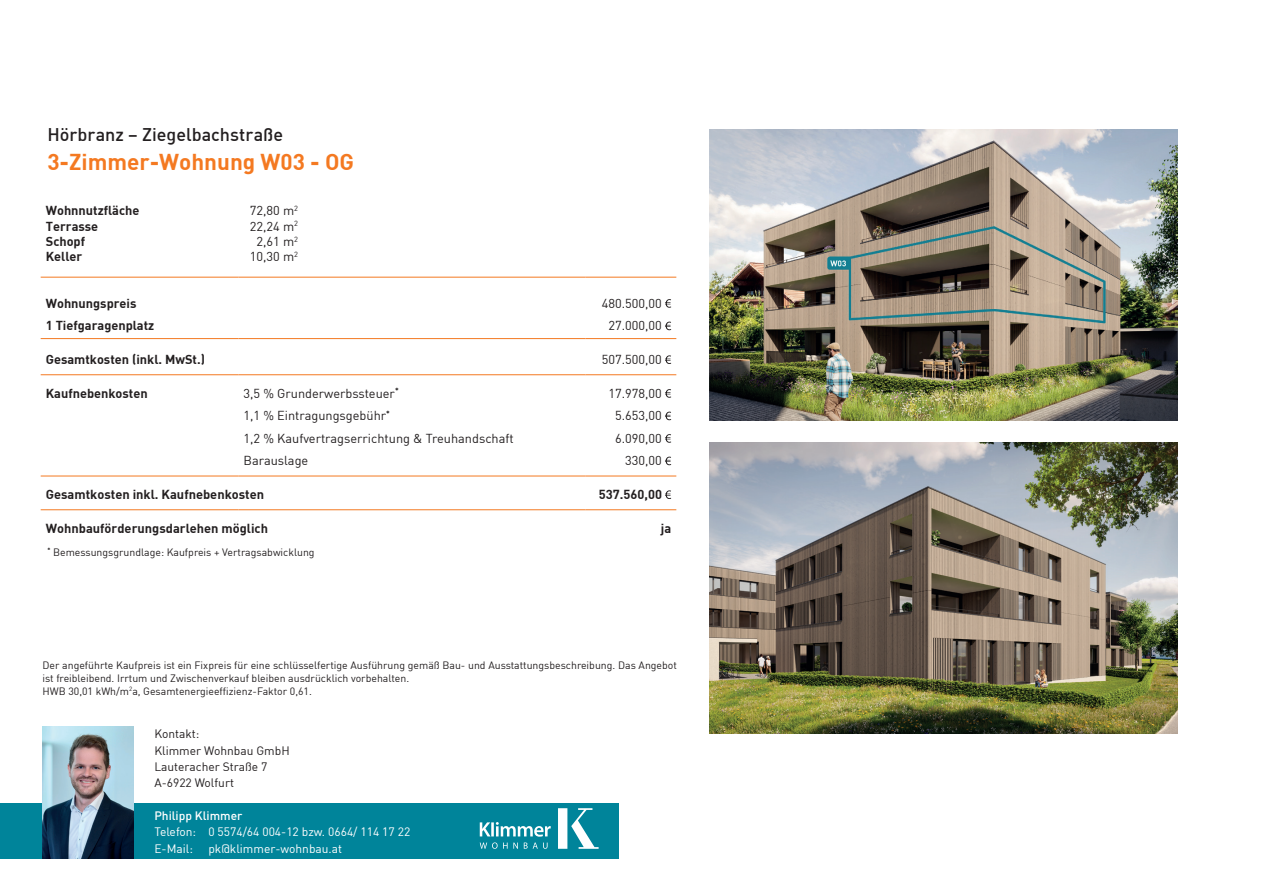
<style>
.page{position:relative;width:1263px;height:893px;background:#fff}
.page>*{position:absolute;margin:0;border:0;box-sizing:border-box;transform-origin:0 0}
.t1{font:700 22.5px "DIN";color:#f47921}
.t2{font:500 18px "DIN";color:#231f20}
.t3{font:700 12.9px "DIN";color:#231f20}
.t4{font:12.75px/22.5px "DIN";color:#231f20;text-align:center}
.t5{font:700 12.75px/15.3px "DIN";color:#231f20}
.t6{font:12px/16.4px "DIN";color:#fff}
.t7{font:12px/16.4px "DIN";color:#231f20}
.t8{font:500 12px "DIN";color:#fff}
.t9{font:10.5px/12.6px "DIN";color:#231f20}
</style>
<div class="page">
<div style="left:0;top:804px;width:619px;height:55px;background:#00849a"></div>
<svg style="left:480px;top:822px;width:71px;height:27px"></svg>
<svg style="left:558px;top:808px;width:41px;height:41px"></svg>
<img style="left:710px;top:130px;width:468px;height:291px">
<img style="left:710px;top:442px;width:468px;height:292px">
<hr style="left:41px;top:277px;width:197px;height:1px;background:#f47921">
<hr style="left:238px;top:277px;width:347px;height:1px;background:#f47921">
<hr style="left:585px;top:277px;width:91px;height:1px;background:#f47921">
<hr style="left:41px;top:338px;width:197px;height:1px;background:#f47921">
<hr style="left:238px;top:338px;width:347px;height:1px;background:#f47921">
<hr style="left:585px;top:338px;width:91px;height:1px;background:#f47921">
<hr style="left:41px;top:374px;width:197px;height:1px;background:#f47921">
<hr style="left:238px;top:374px;width:347px;height:1px;background:#f47921">
<hr style="left:585px;top:374px;width:91px;height:1px;background:#f47921">
<hr style="left:41px;top:475px;width:197px;height:1px;background:#f47921">
<hr style="left:238px;top:475px;width:347px;height:1px;background:#f47921">
<hr style="left:585px;top:475px;width:91px;height:1px;background:#f47921">
<hr style="left:41px;top:509px;width:197px;height:1px;background:#f47921">
<hr style="left:238px;top:509px;width:347px;height:1px;background:#f47921">
<hr style="left:585px;top:509px;width:91px;height:1px;background:#f47921">
<svg style="left:665px;top:299px;width:6px;height:9px"></svg>
<svg style="left:665px;top:322px;width:6px;height:8px"></svg>
<svg style="left:665px;top:355px;width:6px;height:9px"></svg>
<svg style="left:665px;top:389px;width:6px;height:9px"></svg>
<svg style="left:665px;top:412px;width:6px;height:8px"></svg>
<svg style="left:665px;top:434px;width:6px;height:9px"></svg>
<svg style="left:665px;top:457px;width:6px;height:8px"></svg>
<svg style="left:665px;top:490px;width:6px;height:9px"></svg>
<img style="left:42px;top:726px;width:91px;height:132px">
<h2 class="t2" style="left:47px;top:123px;width:237px">Hörbranz – Ziegelbachstraße</h2>
<h1 class="t1" style="left:47px;top:148px;width:308px">3-Zimmer-Wohnung W03 - OG</h1>
<p class="t5" style="left:46px;top:203px;width:95px">Wohnnutzfläche<br>Terrasse<br>Schopf<br>Keller</p>
<p class="t5" style="left:46px;top:291px;width:110px;line-height:22.5px">Wohnungspreis<br>1 Tiefgaragenplatz</p>
<p class="t4" style="left:602px;top:291px;width:62px">480.500,00<br>27.000,00</p>
<p class="t5" style="left:46px;top:351px;width:161px">Gesamtkosten (inkl. MwSt.)</p>
<p class="t4" style="left:602px;top:348px;width:62px">507.500,00</p>
<p class="t5" style="left:46px;top:385px;width:103px">Kaufnebenkosten</p>
<p class="t4" style="left:244px;top:381px;width:272px;text-align:left">3,5 % Grunderwerbssteuer<sup>*<br></sup>1,1 % Eintragungsgebühr<sup>*<br></sup>1,2 % Kaufvertragserrichtung &amp; Treuhandschaft<br>Barauslage</p>
<p class="t4" style="left:608px;top:381px;width:55px;text-align:right">17.978,00<br>5.653,00<br>6.090,00<br>330,00</p>
<p class="t3" style="left:46px;top:486px;width:220px">Gesamtkosten inkl. Kaufnebenkosten</p>
<p class="t3" style="left:599px;top:486px;width:65px">537.560,00</p>
<p class="t3" style="left:46px;top:519px;width:224px">Wohnbauförderungsdarlehen möglich</p>
<p class="t3" style="left:661px;top:519px;width:12px">ja</p>
<p class="t9" style="left:48px;top:545px;width:268px"><sup>*</sup> Bemessungsgrundlage: Kaufpreis + Vertragsabwicklung</p>
<p class="t4" style="left:250px;top:203px;width:50px;line-height:15.3px">72,80 m<sup>2<br></sup>22,24 m<sup>2<br></sup>2,61 m<sup>2<br></sup>10,30 m<sup>2</sup></p>
<p class="t9" style="left:42px;top:659px;width:636px">Der angeführte Kaufpreis ist ein Fixpreis für eine schlüsselfertige Ausführung gemäß Bau- und Ausstattungsbeschreibung. Das Angebot ist freibleibend. Irrtum und Zwischenverkauf bleiben ausdrücklich vorbehalten.<br>HWB 30,01 kWh/m<sup>2</sup>a, Gesamtenergieeffizienz-Faktor 0,61.</p>
<p class="t7" style="left:154px;top:725px;width:137px">Kontakt:<br>Klimmer Wohnbau GmbH<br>Lauteracher Straße 7<br>A-6922 Wolfurt</p>
<p class="t8" style="left:154px;top:808px;width:90px">Philipp Klimmer</p>
<p class="t6" style="left:154px;top:824px;width:257px">Telefon: 0 5574/64 004-12 bzw. 0664/ 114 17 22<br>E-Mail:</p>
<p class="t6" style="left:208px;top:840px;width:135px">pk@klimmer-wohnbau.at</p>
</div>
